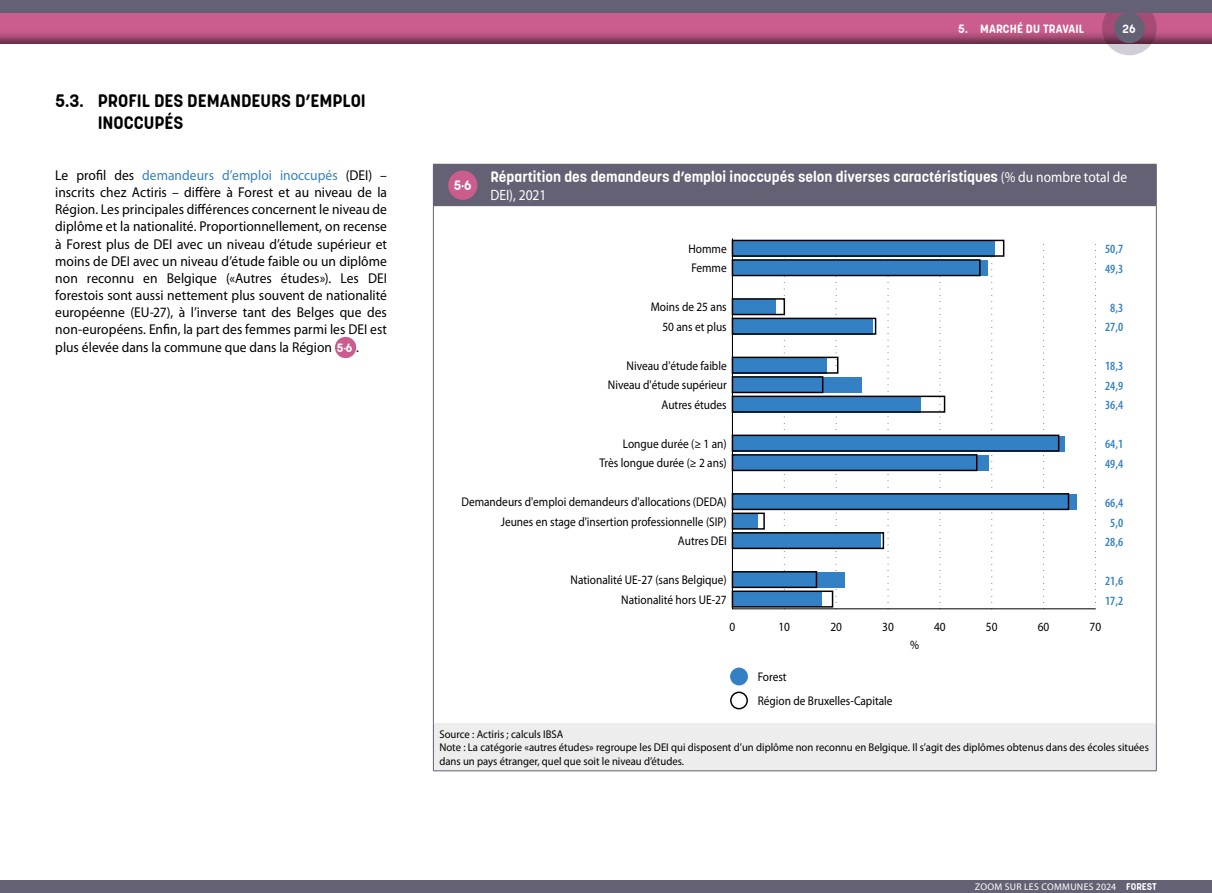
<style>
.page{position:relative;width:1212px;height:893px;background:#fff}
.page>*{position:absolute;margin:0;border:0;box-sizing:border-box;transform-origin:0 0}
.t1{font:700 18px/21.6px "Korolev Rounded";letter-spacing:-.005em;color:#000}
.t2{font:700 15px "Korolev Rounded";color:#fff}
.t3{font:15px "Myriad Pro";color:#fff;scale:.9 1}
.t4{font:14.25px/17.1px "Myriad Pro";color:#000;text-align:justify;scale:.95 1}
.t5{font:700 13.5px "Korolev Rounded";color:#fff}
.t6{font:12.6px "Myriad Pro";color:#000;scale:.9 1}
.t7{font:600 condensed 12.6px/19.5px "Myriad Pro";color:#3381c4}
.t8{font:700 12px "Korolev Rounded";letter-spacing:.01em;color:#fff}
.t9{font:11.25px/13.5px "Myriad Pro";color:#000;scale:.95 1}
.t10{font:9.75px "Myriad Pro";letter-spacing:.03em;color:#fff}
.s1{color:#3381c4}
.s2{font-family:"Korolev Rounded";font-weight:700;font-size:12px;color:#fff}
.s3{font-family:"Myriad Pro";font-weight:400}
.s4{font-family:"Korolev Rounded";font-weight:700}
</style>
<div class="page">
<div style="left:0;top:0;width:1212px;height:44px;background:#000;opacity:.6"></div>
<svg style="left:1102px;top:1px;width:55px;height:54px"></svg>
<div style="left:1114px;top:13px;width:30px;height:30px;background:#656174;border-radius:50%"></div>
<div style="left:0;top:0;width:1212px;height:13px;background:#656174"></div>
<div style="left:0;top:880px;width:1212px;height:13px;background:#656174"></div>
<div style="left:335px;top:337px;width:21px;height:21px;background:#cb5d8e;border-radius:50%"></div>
<div style="left:433px;top:164px;width:723px;height:42px;background:#656174"></div>
<div style="left:433px;top:723px;width:723px;height:48px;background:#ededed"></div>
<hr style="left:433px;top:164px;width:724px;height:1px;background:#656174">
<hr style="left:1156px;top:165px;width:1px;height:40px;background:#656174">
<hr style="left:433px;top:205px;width:724px;height:1px;background:#656174">
<hr style="left:433px;top:206px;width:1px;height:517px;background:#656174">
<hr style="left:1156px;top:206px;width:1px;height:517px;background:#656174">
<hr style="left:433px;top:723px;width:1px;height:47px;background:#656174">
<hr style="left:1156px;top:723px;width:1px;height:47px;background:#656174">
<hr style="left:433px;top:770px;width:724px;height:1px;background:#656174">
<svg style="left:446px;top:168px;width:34px;height:34px"></svg>
<div style="left:444px;top:166px;width:38px;height:38px;border:4px solid #656174;border-radius:50%"></div>
<svg style="left:784px;top:239px;width:1px;height:351px"></svg>
<svg style="left:836px;top:239px;width:1px;height:364px"></svg>
<svg style="left:888px;top:239px;width:1px;height:364px"></svg>
<svg style="left:939px;top:239px;width:1px;height:364px"></svg>
<svg style="left:991px;top:239px;width:1px;height:364px"></svg>
<svg style="left:1043px;top:244px;width:1px;height:359px"></svg>
<svg style="left:1095px;top:244px;width:1px;height:365px"></svg>
<div style="left:732px;top:241px;width:263px;height:15px;background:#3381c4"></div>
<div style="left:732px;top:260px;width:256px;height:16px;background:#3381c4"></div>
<div style="left:732px;top:299px;width:43px;height:16px;background:#3381c4"></div>
<div style="left:732px;top:319px;width:140px;height:15px;background:#3381c4"></div>
<div style="left:732px;top:358px;width:95px;height:15px;background:#3381c4"></div>
<div style="left:732px;top:377px;width:129px;height:16px;background:#3381c4"></div>
<div style="left:732px;top:397px;width:189px;height:15px;background:#3381c4"></div>
<div style="left:732px;top:436px;width:333px;height:15px;background:#3381c4"></div>
<div style="left:732px;top:455px;width:257px;height:16px;background:#3381c4"></div>
<div style="left:732px;top:494px;width:345px;height:16px;background:#3381c4"></div>
<div style="left:732px;top:514px;width:26px;height:15px;background:#3381c4"></div>
<div style="left:732px;top:533px;width:149px;height:16px;background:#3381c4"></div>
<div style="left:732px;top:572px;width:112px;height:16px;background:#3381c4"></div>
<div style="left:732px;top:592px;width:90px;height:15px;background:#3381c4"></div>
<hr style="left:732px;top:608px;width:363px;height:1px;background:#000">
<hr style="left:732px;top:238px;width:1px;height:371px;background:#000">
<div style="left:732px;top:240px;width:272px;height:17px;border:1px solid #000"></div>
<div style="left:732px;top:259px;width:248px;height:17px;border:1px solid #000"></div>
<div style="left:732px;top:298px;width:53px;height:17px;border:1px solid #000"></div>
<div style="left:732px;top:318px;width:144px;height:17px;border:1px solid #000"></div>
<div style="left:732px;top:357px;width:106px;height:17px;border:1px solid #000"></div>
<div style="left:732px;top:376px;width:91px;height:17px;border:1px solid #000"></div>
<div style="left:732px;top:396px;width:213px;height:17px;border:1px solid #000"></div>
<div style="left:732px;top:435px;width:327px;height:17px;border:1px solid #000"></div>
<div style="left:732px;top:454px;width:245px;height:17px;border:1px solid #000"></div>
<div style="left:732px;top:493px;width:337px;height:17px;border:1px solid #000"></div>
<div style="left:732px;top:513px;width:33px;height:17px;border:1px solid #000"></div>
<div style="left:732px;top:532px;width:152px;height:17px;border:1px solid #000"></div>
<div style="left:732px;top:571px;width:85px;height:17px;border:1px solid #000"></div>
<div style="left:732px;top:590px;width:101px;height:18px;border:1px solid #000"></div>
<svg style="left:730px;top:692px;width:18px;height:17px"></svg>
<div style="left:730px;top:668px;width:18px;height:17px;background:#3381c4;border-radius:50%"></div>
<p class="t1" style="left:98px;top:90px;width:269px;text-indent:-43px">5.3. PROFIL DES DEMANDEURS D’EMPLOI<br>INOCCUPÉS</p>
<p class="t8" style="left:958px;top:21px;width:128px">5. MARCHÉ DU TRAVAIL</p>
<p class="t8" style="left:1122px;top:21px;width:15px">26</p>
<p class="t4" style="left:55px;top:167px;width:351px">Le profil des <span class="s1">demandeurs d’emploi inoccupés</span> (DEI) – inscrits chez Actiris – diffère à Forest et au niveau de la Région. Les principales différences concernent le niveau de diplôme et la nationalité. Proportionnellement, on recense à Forest plus de DEI avec un niveau d’étude supérieur et moins de DEI avec un niveau d’étude faible ou un diplôme non reconnu en Belgique («Autres études»). Les DEI forestois sont aussi nettement plus souvent de nationalité européenne (EU-27), à l’inverse tant des Belges que des non-européens. Enfin, la part des femmes parmi les DEI est plus élevée dans la commune que dans la Région <span class="s2">5·6</span> .</p>
<p class="t5" style="left:454px;top:177px;width:19px">5·6</p>
<p class="t2" style="left:490px;top:167px;width:638px">Répartition des demandeurs d’emploi inoccupés selon diverses caractéristiques <span class="s3">(% du nombre total de</span></p>
<p class="t3" style="left:490px;top:185px;width:64px">DEI), 2021</p>
<p class="t6" style="left:688px;top:241px;width:44px">Homme</p>
<p class="t7" style="left:1105px;top:239px;width:20px">50,7<br>49,3</p>
<p class="t7" style="left:1105px;top:298px;width:20px;text-align:center">8,3<br>27,0</p>
<p class="t7" style="left:1105px;top:357px;width:20px;text-align:justify">18,3<br>24,9<br>36,4</p>
<p class="t7" style="left:1105px;top:435px;width:20px">64,1<br>49,4</p>
<p class="t7" style="left:1105px;top:493px;width:20px;text-align:center">66,4<br>5,0<br>28,6</p>
<p class="t7" style="left:1105px;top:571px;width:20px">21,6<br>17,2</p>
<p class="t6" style="left:691px;top:260px;width:41px">Femme</p>
<p class="t6" style="left:651px;top:299px;width:86px">Moins de 25 ans</p>
<p class="t6" style="left:662px;top:319px;width:73px">50 ans et plus</p>
<p class="t6" style="left:626px;top:358px;width:113px">Niveau d'étude faible</p>
<p class="t6" style="left:608px;top:377px;width:134px">Niveau d'étude supérieur</p>
<p class="t6" style="left:661px;top:397px;width:74px">Autres études</p>
<p class="t6" style="left:623px;top:436px;width:117px">Longue durée (≥ 1 an)</p>
<p class="t6" style="left:599px;top:455px;width:143px">Très longue durée (≥ 2 ans)</p>
<p class="t6" style="left:461px;top:494px;width:296px">Demandeurs d'emploi demandeurs d'allocations (DEDA)</p>
<p class="t6" style="left:501px;top:514px;width:253px">Jeunes en stage d'insertion professionnelle (SIP)</p>
<p class="t6" style="left:678px;top:533px;width:56px">Autres DEI</p>
<p class="t6" style="left:571px;top:572px;width:175px">Nationalité UE-27 (sans Belgique)</p>
<p class="t6" style="left:621px;top:592px;width:119px">Nationalité hors UE-27</p>
<p class="t6" style="left:729px;top:618px;width:8px">0</p>
<p class="t6" style="left:778px;top:618px;width:14px">10</p>
<p class="t6" style="left:830px;top:618px;width:14px">20</p>
<p class="t6" style="left:882px;top:618px;width:14px">30</p>
<p class="t6" style="left:934px;top:618px;width:14px">40</p>
<p class="t6" style="left:986px;top:618px;width:14px">50</p>
<p class="t6" style="left:1038px;top:618px;width:14px">60</p>
<p class="t6" style="left:1089px;top:618px;width:14px">70</p>
<p class="t6" style="left:758px;top:669px;width:34px">Forest</p>
<p class="t6" style="left:758px;top:693px;width:151px">Région de Bruxelles-Capitale</p>
<p class="t6" style="left:910px;top:637px;width:11px">%</p>
<p class="t9" style="left:439px;top:727px;width:748px">Source : Actiris ; calculs IBSA<br>Note : La catégorie «autres études» regroupe les DEI qui disposent d’un diplôme non reconnu en Belgique. Il s’agit des diplômes obtenus dans des écoles situées dans un pays étranger, quel que soit le niveau d’études.</p>
<p class="t10" style="left:975px;top:881px;width:183px">ZOOM SUR LES COMMUNES 2024 <span class="s4">FOREST</span></p>
</div>
